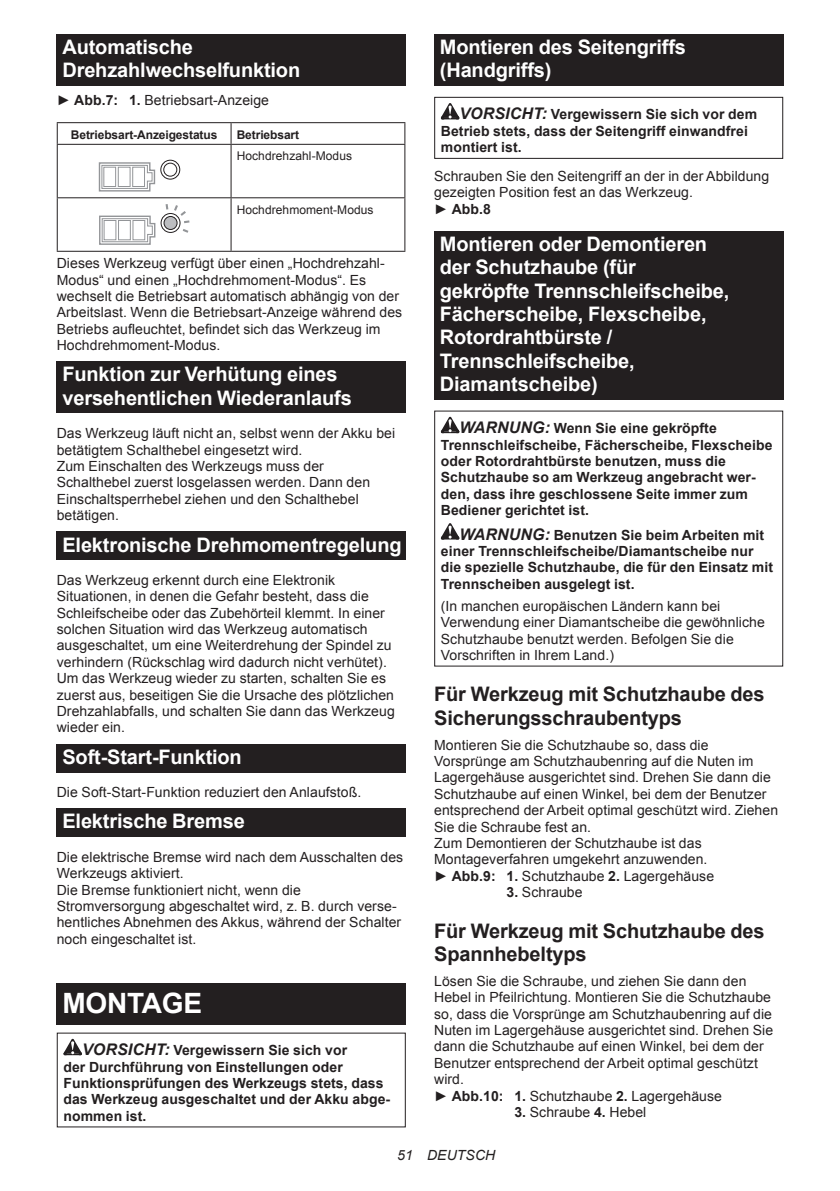
<style>
.page{position:relative;width:840px;height:1191px;background:#fff}
.page>*{position:absolute;margin:0;border:0;box-sizing:border-box;transform-origin:0 0}
.t1{font:700 28px "Arial";letter-spacing:-.01em;color:#fff}
.t2{font:700 20px/23.4px "Arial";letter-spacing:-.01em;color:#fff}
.t3{font:700 20px/23.4px "Arial";letter-spacing:-.01em;color:#231f20}
.t4{font:14px/16.4px "Arial";letter-spacing:.005em;color:#231f20}
.t5{font:700 14px/16.4px "Arial";letter-spacing:.005em;color:#231f20}
.t6{font:italic 14px "Arial";letter-spacing:.005em;color:#231f20}
.t7{font:12px "Arial";letter-spacing:.005em;color:#231f20}
.t8{font:700 12px "Arial";letter-spacing:-.01em;color:#231f20}
.s1{font-weight:700}
.s2{font-style:italic;font-size:16px}
</style>
<div class="page">
<div style="left:57px;top:34px;width:348px;height:52px;background:#231f20"></div>
<hr style="left:57px;top:122px;width:174px;height:1px;background:#231f20">
<svg style="left:57px;top:123px;width:1px;height:21px"></svg>
<hr style="left:231px;top:122px;width:174px;height:1px;background:#231f20">
<svg style="left:230px;top:123px;width:1px;height:21px"></svg>
<svg style="left:404px;top:123px;width:1px;height:21px"></svg>
<hr style="left:57px;top:144px;width:174px;height:1px;background:#231f20">
<hr style="left:57px;top:145px;width:1px;height:52px;background:#231f20">
<hr style="left:231px;top:144px;width:174px;height:1px;background:#231f20">
<hr style="left:230px;top:145px;width:1px;height:52px;background:#231f20">
<hr style="left:404px;top:145px;width:1px;height:52px;background:#231f20">
<hr style="left:57px;top:197px;width:174px;height:1px;background:#231f20">
<hr style="left:57px;top:198px;width:1px;height:53px;background:#231f20">
<hr style="left:231px;top:197px;width:174px;height:1px;background:#231f20">
<hr style="left:230px;top:198px;width:1px;height:53px;background:#231f20">
<hr style="left:404px;top:198px;width:1px;height:53px;background:#231f20">
<hr style="left:57px;top:251px;width:174px;height:1px;background:#231f20">
<hr style="left:231px;top:251px;width:174px;height:1px;background:#231f20">
<svg style="left:98px;top:159px;width:83px;height:33px"></svg>
<svg style="left:99px;top:204px;width:90px;height:41px"></svg>
<div style="left:57px;top:361px;width:348px;height:52px;background:#231f20"></div>
<div style="left:57px;top:531px;width:348px;height:29px;background:#231f20"></div>
<div style="left:57px;top:743px;width:348px;height:29px;background:#231f20"></div>
<div style="left:57px;top:808px;width:348px;height:29px;background:#231f20"></div>
<div style="left:57px;top:983px;width:348px;height:41px;background:#231f20"></div>
<svg style="left:63px;top:1038px;width:19px;height:17px"></svg>
<div style="left:434px;top:34px;width:348px;height:52px;background:#231f20"></div>
<svg style="left:440px;top:103px;width:19px;height:16px"></svg>
<div style="left:434px;top:97px;width:348px;height:62px;border:1px solid #231f20"></div>
<div style="left:434px;top:231px;width:348px;height:169px;background:#231f20"></div>
<svg style="left:440px;top:417px;width:19px;height:16px"></svg>
<svg style="left:440px;top:523px;width:19px;height:16px"></svg>
<h2 class="t2" style="left:62px;top:36px;width:239px">Automatische<br>Drehzahlwechselfunktion</h2>
<p class="t4" style="left:57px;top:92px;width:214px">► <span class="s1">Abb.7: 1.</span> Betriebsart-Anzeige</p>
<p class="t8" style="left:71px;top:126px;width:148px">Betriebsart-Anzeigestatus</p>
<p class="t8" style="left:236px;top:126px;width:64px">Betriebsart</p>
<p class="t7" style="left:236px;top:148px;width:117px">Hochdrehzahl-Modus</p>
<p class="t7" style="left:236px;top:202px;width:138px">Hochdrehmoment-Modus</p>
<p class="t4" style="left:57px;top:255px;width:347px">Dieses Werkzeug verfügt über einen „Hochdrehzahl-Modus“ und einen „Hochdrehmoment-Modus“. Es wechselt die Betriebsart automatisch abhängig von der Arbeitslast. Wenn die Betriebsart-Anzeige während des Betriebs aufleuchtet, befindet sich das Werkzeug im Hochdrehmoment-Modus.</p>
<h2 class="t2" style="left:62px;top:363px;width:291px">Funktion zur Verhütung eines versehentlichen Wiederanlaufs</h2>
<p class="t4" style="left:57px;top:425px;width:340px">Das Werkzeug läuft nicht an, selbst wenn der Akku bei betätigtem Schalthebel eingesetzt wird.<br>Zum Einschalten des Werkzeugs muss der Schalthebel zuerst losgelassen werden. Dann den Einschaltsperrhebel ziehen und den Schalthebel betätigen.</p>
<h2 class="t2" style="left:62px;top:533px;width:340px">Elektronische Drehmomentregelung</h2>
<p class="t4" style="left:57px;top:572px;width:339px">Das Werkzeug erkennt durch eine Elektronik Situationen, in denen die Gefahr besteht, dass die Schleifscheibe oder das Zubehörteil klemmt. In einer solchen Situation wird das Werkzeug automatisch ausgeschaltet, um eine Weiterdrehung der Spindel zu verhindern (Rückschlag wird dadurch nicht verhütet).<br>Um das Werkzeug wieder zu starten, schalten Sie es zuerst aus, beseitigen Sie die Ursache des plötzlichen Drehzahlabfalls, und schalten Sie dann das Werkzeug wieder ein.</p>
<h2 class="t2" style="left:62px;top:745px;width:181px">Soft-Start-Funktion</h2>
<p class="t4" style="left:57px;top:784px;width:306px">Die Soft-Start-Funktion reduziert den Anlaufstoß.</p>
<h2 class="t2" style="left:62px;top:810px;width:184px">Elektrische Bremse</h2>
<p class="t4" style="left:57px;top:849px;width:348px">Die elektrische Bremse wird nach dem Ausschalten des Werkzeugs aktiviert.<br>Die Bremse funktioniert nicht, wenn die Stromversorgung abgeschaltet wird, z. B. durch verse&shy;hentliches Abnehmen des Akkus, während der Schalter noch eingeschaltet ist.</p>
<h1 class="t1" style="left:62px;top:984px;width:141px">MONTAGE</h1>
<p class="t5" style="left:63px;top:1042px;width:328px;text-indent:19px"><span class="s2">VORSICHT:</span> Vergewissern Sie sich vor<br>der Durchführung von Einstellungen oder Funktionsprüfungen des Werkzeugs stets, dass das Werkzeug ausgeschaltet und der Akku abge&shy;nommen ist.</p>
<h2 class="t2" style="left:439px;top:36px;width:247px">Montieren des Seitengriffs (Handgriffs)</h2>
<p class="t5" style="left:440px;top:107px;width:317px;text-indent:19px"><span class="s2">VORSICHT:</span> Vergewissern Sie sich vor dem<br>Betrieb stets, dass der Seitengriff einwandfrei montiert ist.</p>
<p class="t4" style="left:434px;top:168px;width:336px">Schrauben Sie den Seitengriff an der in der Abbildung gezeigten Position fest an das Werkzeug.<br>► <span class="s1">Abb.8</span></p>
<h2 class="t2" style="left:439px;top:233px;width:291px">Montieren oder Demontieren der Schutzhaube (für gekröpfte Trennschleifscheibe,<br>Fächerscheibe, Flexscheibe,<br>Rotordrahtbürste /<br>Trennschleifscheibe,<br>Diamantscheibe)</h2>
<p class="t5" style="left:440px;top:420px;width:333px;text-indent:19px"><span class="s2">WARNUNG:</span> Wenn Sie eine gekröpfte Trennschleifscheibe, Fächerscheibe, Flexscheibe oder Rotordrahtbürste benutzen, muss die Schutzhaube so am Werkzeug angebracht wer&shy;den, dass ihre geschlossene Seite immer zum Bediener gerichtet ist.</p>
<p class="t5" style="left:440px;top:527px;width:333px;text-indent:19px"><span class="s2">WARNUNG:</span> Benutzen Sie beim Arbeiten mit einer Trennschleifscheibe/Diamantscheibe nur die spezielle Schutzhaube, die für den Einsatz mit Trennscheiben ausgelegt ist.</p>
<p class="t4" style="left:440px;top:598px;width:325px">(In manchen europäischen Ländern kann bei Verwendung einer Diamantscheibe die gewöhnliche Schutzhaube benutzt werden. Befolgen Sie die Vorschriften in Ihrem Land.)</p>
<h2 class="t3" style="left:434px;top:683px;width:332px">Für Werkzeug mit Schutzhaube des<br>Sicherungsschraubentyps</h2>
<p class="t4" style="left:434px;top:736px;width:345px">Montieren Sie die Schutzhaube so, dass die Vorsprünge am Schutzhaubenring auf die Nuten im Lagergehäuse ausgerichtet sind. Drehen Sie dann die Schutzhaube auf einen Winkel, bei dem der Benutzer entsprechend der Arbeit optimal geschützt wird. Ziehen Sie die Schraube fest an.<br>Zum Demontieren der Schutzhaube ist das Montageverfahren umgekehrt anzuwenden.<br>► <span class="s1">Abb.9: 1.</span> Schutzhaube <span class="s1">2.</span> Lagergehäuse</p>
<p class="t4" style="left:506px;top:884px;width:77px"><span class="s1">3.</span> Schraube</p>
<h2 class="t3" style="left:434px;top:919px;width:332px">Für Werkzeug mit Schutzhaube des<br>Spannhebeltyps</h2>
<p class="t4" style="left:434px;top:973px;width:340px">Lösen Sie die Schraube, und ziehen Sie dann den Hebel in Pfeilrichtung. Montieren Sie die Schutzhaube so, dass die Vorsprünge am Schutzhaubenring auf die Nuten im Lagergehäuse ausgerichtet sind. Drehen Sie dann die Schutzhaube auf einen Winkel, bei dem der Benutzer entsprechend der Arbeit optimal geschützt wird.<br>► <span class="s1">Abb.10: 1.</span> Schutzhaube <span class="s1">2.</span> Lagergehäuse</p>
<p class="t4" style="left:514px;top:1104px;width:133px"><span class="s1">3.</span> Schraube <span class="s1">4.</span> Hebel</p>
<p class="t6" style="left:397px;top:1146px;width:99px">51 DEUTSCH</p>
</div>
